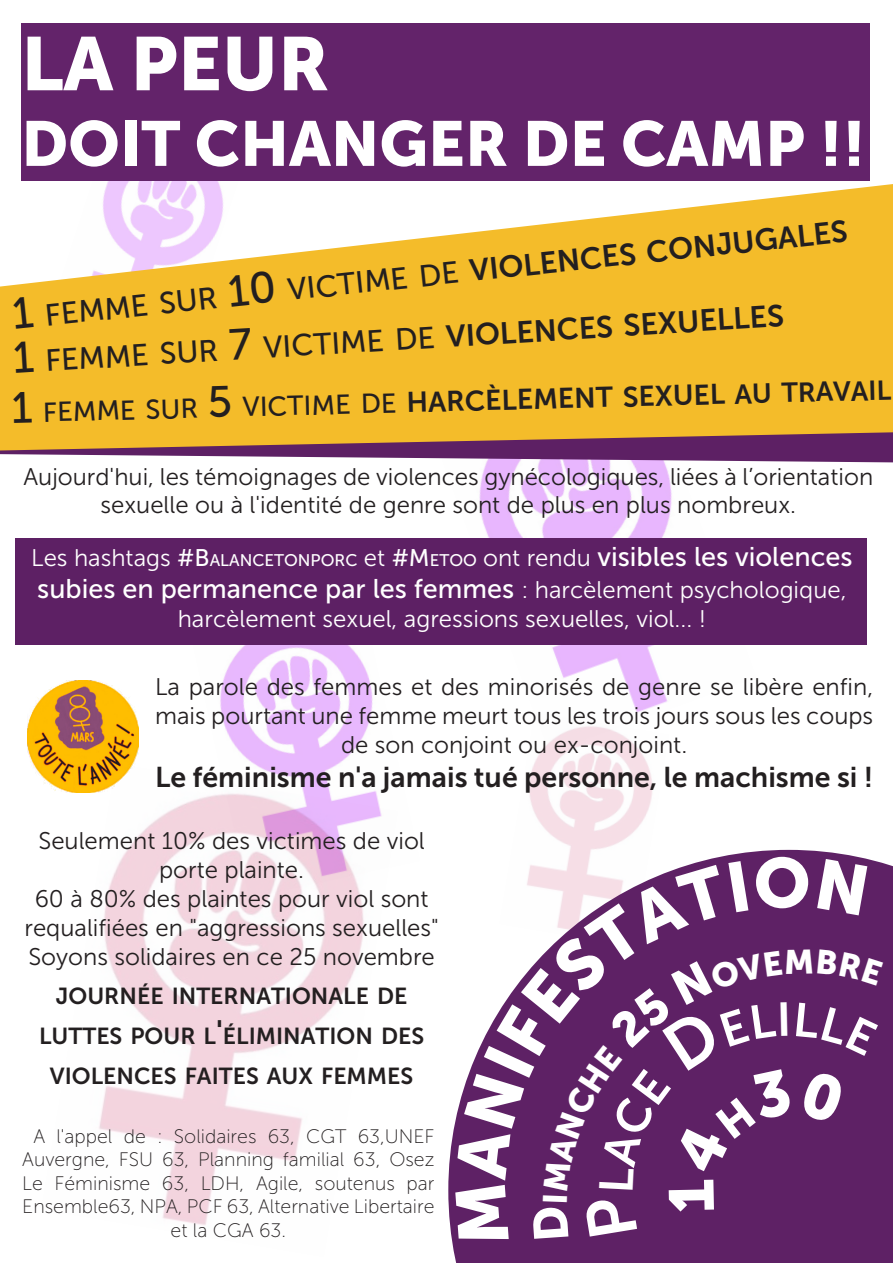
<style>
.page{position:relative;width:893px;height:1263px;background:#fff}
.page>*{position:absolute;margin:0;border:0;box-sizing:border-box;transform-origin:0 0}
.t1{font:75px "Museo Sans 900";color:#fff}
.t2{font:63px "Museo Sans 900";color:#fff}
.t3{font:30.45px "Museo Sans 700";color:#231f20}
.t4{font:30.45px "Museo Sans 500";color:#231f20}
.t5{font:28.5px "Museo Sans 700";color:#231f20}
.t6{font:27.3px "Museo Sans 500";color:#231f20}
.t7{font:27px "Museo Sans 500";color:#fff}
.t8{font:24px/28.8px "Museo Sans 300";color:#231f20;text-align:center}
.t9{font:24px "Museo Sans 300";color:#fff}
.t10{font:23.1px/39.6px "Museo Sans 700";color:#231f20;text-align:center}
.t11{font:19.5px/23.4px "Museo Sans 100";color:#231f20;text-align:center}
.s1{font-family:"Museo Sans 500"}
.s2{font-family:"Museo Sans 500";font-size:43.5px}
.s3{font-family:"Museo Sans 700"}
.s4{font-size:43.5px}
.s5{font-family:"Museo Sans 700";font-size:28.35px}
.s6{font-family:"Museo Sans 500";font-size:16.8px}
.s7{font-family:"Museo Sans 500";font-size:27px}
.s8{font-family:"Museo Sans 300";font-size:24px}
.s9{font-size:33px}
</style>
<div class="page">
<img style="left:529px;top:753px;width:124px;height:97px">
<img style="left:69px;top:792px;width:295px;height:433px">
<img style="left:436px;top:462px;width:320px;height:291px">
<img style="left:193px;top:644px;width:227px;height:254px">
<div style="left:16px;top:538px;width:851px;height:106px;background:#5d2064"></div>
<svg style="left:0;top:450px;width:893px;height:12px;fill:#5d2064"></svg>
<svg style="left:448px;top:850px;width:445px;height:413px;fill:#5e2165"></svg>
<svg style="left:0;top:184px;width:893px;height:266px;fill:#f4bc2a"></svg>
<div style="left:21px;top:23px;width:849px;height:158px;background:#63236a"></div>
<img style="left:27px;top:680px;width:112px;height:112px">
<svg style="left:455px;top:856px;width:429px;height:387px;background:#723c78"></svg>
<svg style="left:14px;top:342px;width:20px;height:31px"></svg>
<svg style="left:230px;top:328px;width:22px;height:32px"></svg>
<svg style="left:13px;top:297px;width:21px;height:32px"></svg>
<p class="t1" style="left:21px;top:21px;width:310px">LA PEUR</p>
<p class="t2" style="left:21px;top:108px;width:846px">DOIT CHANGER DE CAMP !!</p>
<p class="t3" style="left:43px;top:299px;width:808px;rotate:-6deg"><span class="s1">FEMM E SUR</span> <span class="s2">10</span> <span class="s1">VICTIM E DE</span> VIOLENCES CONJUGALES</p>
<p class="t4" style="left:262px;top:332px;width:352px;rotate:-4deg">VICTIM E DE <span class="s3">VIOLENCES</span></p>
<p class="t3" style="left:622px;top:309px;width:162px;rotate:-4deg">SEXUELLES</p>
<p class="t4" style="left:44px;top:345px;width:174px;rotate:-4deg">FEMM E SUR</p>
<p class="t6" style="left:11px;top:396px;width:881px;rotate:-1deg"><span class="s4">1</span> FEMM E SUR <span class="s4">5</span> VICTIM E DE <span class="s5">HARCÈLEMENT SEXUEL</span> <sup>AU</sup> <sup>TRAVAIL</sup></p>
<p class="t8" style="left:23px;top:462px;width:851px">Aujourd'hui, les témoignages de violences gynécologiques, liées à l’orientation sexuelle ou à l'identité de genre sont de plus en plus nombreux.</p>
<p class="t9" style="left:31px;top:545px;width:823px">Les hashtags <span class="s1">#</span><span class="s1">B</span><span class="s6">ALANCETONPORC</span> et <span class="s1">#</span><span class="s1">M</span><span class="s6">ETOO</span> ont rendu <span class="s7">visibles les violences</span></p>
<p class="t7" style="left:37px;top:574px;width:811px">subies en permanence par les femmes <span class="s8">: harcèlement psychologique,</span></p>
<p class="t9" style="left:178px;top:606px;width:530px">harcèlement sexuel, agressions sexuelles, viol... !</p>
<p class="t8" style="left:155px;top:673px;width:720px">La parole des femmes et des minorisés de genre se libère enfin, mais pourtant une femme meurt tous les trois jours sous les coups de son conjoint ou ex-conjoint.</p>
<p class="t5" style="left:155px;top:761px;width:720px">Le féminisme n'a jamais tué personne, le machisme si !</p>
<p class="t8" style="left:38px;top:827px;width:388px">Seulement 10% des victimes de viol porte plainte.</p>
<p class="t8" style="left:24px;top:884px;width:416px">60 à 80% des plaintes pour viol sont requalifiées en "aggressions sexuelles"</p>
<p class="t8" style="left:28px;top:942px;width:408px">Soyons solidaires en ce 25 novembre</p>
<p class="t10" style="left:39px;top:976px;width:387px">JOURNÉE INTERNATIONALE DE<br>LUTTES POUR L<span class="s9">'</span>ÉLIMINATION DES<br>VIOLENCES FAITES AUX FEMMES</p>
<p class="t11" style="left:22px;top:1125px;width:414px">A l'appel de : Solidaires 63, CGT 63,UNEF Auvergne, FSU 63, Planning familial 63, Osez Le Féminisme 63, LDH, Agile, soutenus par Ensemble63, NPA, PCF 63, Alternative Libertaire et la CGA 63.</p>
</div>
